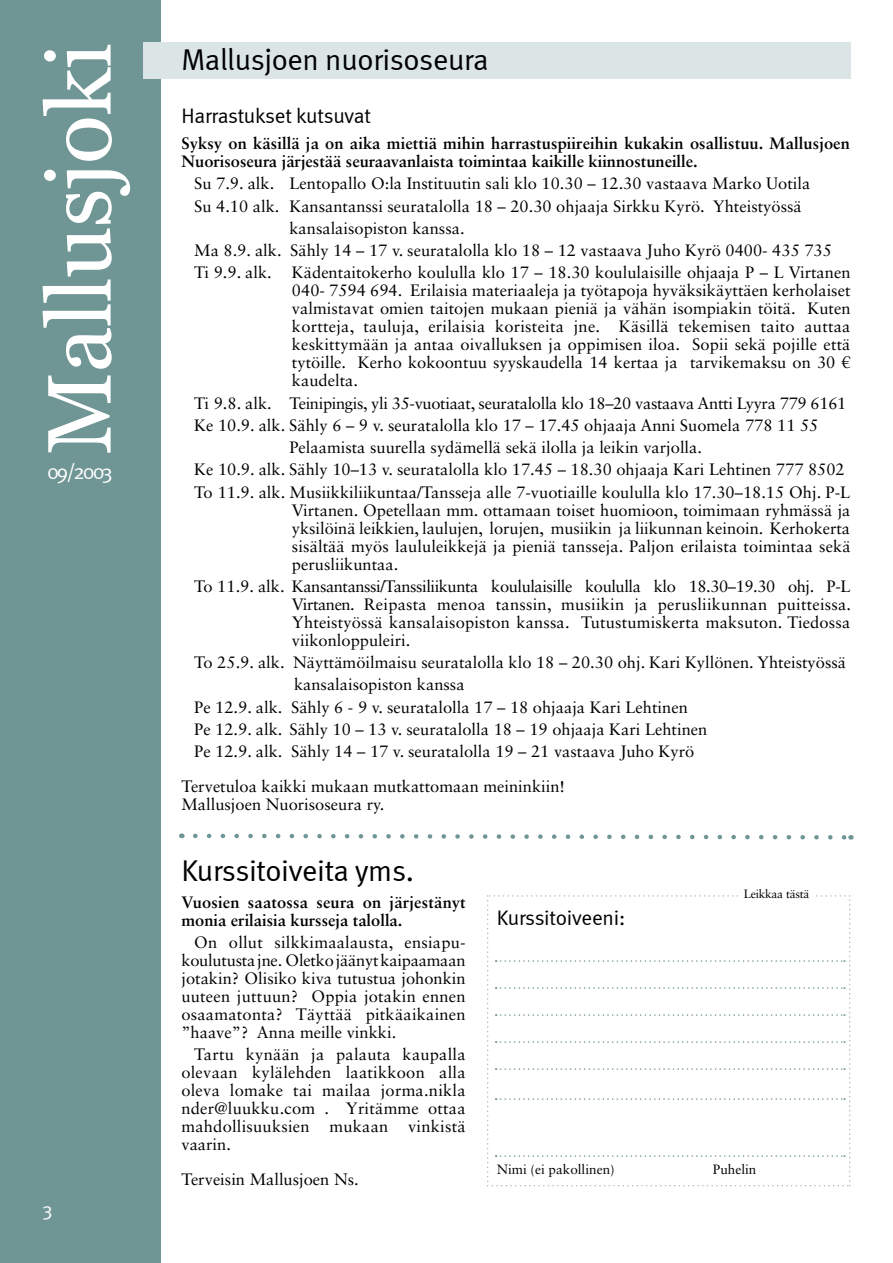
<style>
.page{position:relative;width:893px;height:1263px;background:#fff}
.page>*{position:absolute;margin:0;border:0;box-sizing:border-box;transform-origin:0 0}
.t1{font:90px "Georgia";letter-spacing:-.01em;color:#fff}
.Header_1{font:30px "Meta Normal";letter-spacing:-.01em;color:#000}
.Header_1-2{font:21px "Meta Normal";letter-spacing:-.01em;color:#000}
.t2{font:21px "Meta Normal";letter-spacing:-.105em;color:#fff}
.t3{font:19.5px "Meta Normal";color:#fff}
.Body{font:16.5px/18px "Sabon LT Std";color:#000;text-align:justify}
.t4{font:700 16.5px/18px "Sabon LT Std";letter-spacing:.005em;color:#000}
.Body1_Signature{font:16.5px/18px "Sabon LT Std";color:#000}
.Body-2{font:16.5px "Sabon LT Std";letter-spacing:-.02em;color:#000}
.Body_1{font:13.5px "Sabon LT Std";color:#000}
.Picture{font:12px "Sabon LT Std";letter-spacing:-.025em;color:#000}
</style>
<div class="page">
<div style="left:0;top:0;width:160px;height:1263px;background:#709595"></div>
<div style="left:143px;top:43px;width:707px;height:36px;background:#dbe5e5"></div>
<svg style="left:487px;top:895px;width:364px;height:291px"></svg>
<svg style="left:179px;top:833px;width:675px;height:7px"></svg>
<h1 class="t1" style="left:29px;top:455px;width:414px;rotate:-90deg">Mallusjoki</h1>
<p class="t2" style="left:47px;top:459px;width:67px">09/2003</p>
<p class="t3" style="left:43px;top:1198px;width:12px">3</p>
<p class="Header_1" style="left:181px;top:43px;width:309px">Mallusjoen nuorisoseura</p>
<p class="Header_1-2" style="left:181px;top:103px;width:191px">Harrastukset kutsuvat</p>
<p class="t4" style="left:181px;top:134px;width:670px">Syksy on käsillä ja on aika miettiä mihin harrastuspiireihin kukakin osallistuu. Mallusjoen<br>Nuorisoseura järjestää seuraavanlaista toimintaa kaikille kiinnostuneille.</p>
<p class="Body" style="left:194px;top:174px;width:618px">Su 7.9. alk. Lentopallo O:la Instituutin sali klo 10.30 – 12.30 vastaava Marko Uotila</p>
<p class="Body" style="left:194px;top:197px;width:609px">Su 4.10 alk. Kansantanssi seuratalolla 18 – 20.30 ohjaaja Sirkku Kyrö. Yhteistyössä</p>
<p class="Body" style="left:289px;top:219px;width:177px">kansalaisopiston kanssa.</p>
<p class="Body" style="left:194px;top:241px;width:639px">Ma 8.9. alk. Sähly 14 – 17 v. seuratalolla klo 18 – 12 vastaava Juho Kyrö 0400- 435 735</p>
<p class="Body" style="left:292px;top:263px;width:560px;text-indent:-98px">Ti 9.9. alk. Kädentaitokerho koululla klo 17 – 18.30 koululaisille ohjaaja P – L Virtanen 040- 7594 694. Erilaisia materiaaleja ja työtapoja hyväksikäyttäen kerholaiset valmistavat omien taitojen mukaan pieniä ja vähän isompiakin töitä. Kuten kortteja, tauluja, erilaisia koristeita jne. Käsillä tekemisen taito auttaa keskittymään ja antaa oivalluksen ja oppimisen iloa. Sopii sekä pojille että tytöille. Kerho kokoontuu syyskaudella 14 kertaa ja tarvikemaksu on 30 € kaudelta.</p>
<p class="Body-2" style="left:194px;top:393px;width:654px">Ti 9.8. alk. Teinipingis, yli 35-vuotiaat, seuratalolla klo 18–20 vastaava Antti Lyyra 779 6161</p>
<p class="Body" style="left:194px;top:416px;width:626px">Ke 10.9. alk. Sähly 6 – 9 v. seuratalolla klo 17 – 17.45 ohjaaja Anni Suomela 778 11 55</p>
<p class="Body" style="left:289px;top:438px;width:414px">Pelaamista suurella sydämellä sekä ilolla ja leikin varjolla.</p>
<p class="Body" style="left:194px;top:460px;width:652px">Ke 10.9. alk. Sähly 10–13 v. seuratalolla klo 17.45 – 18.30 ohjaaja Kari Lehtinen 777 8502</p>
<p class="Body" style="left:292px;top:483px;width:560px;text-indent:-98px">To 11.9. alk. Musiikkiliikuntaa/Tansseja alle 7-vuotiaille koululla klo 17.30–18.15 Ohj. P-L Virtanen. Opetellaan mm. ottamaan toiset huomioon, toimimaan ryhmässä ja yksilöinä leikkien, laulujen, lorujen, musiikin ja liikunnan keinoin. Kerhokerta sisältää myös laululeikkejä ja pieniä tansseja. Paljon erilaista toimintaa sekä perusliikuntaa.</p>
<p class="Body" style="left:292px;top:577px;width:561px;text-indent:-98px">To 11.9. alk. Kansantanssi/Tanssiliikunta koululaisille koululla klo 18.30–19.30 ohj. P-L Virtanen. Reipasta menoa tanssin, musiikin ja perusliikunnan puitteissa.<br>Yhteistyössä kansalaisopiston kanssa. Tutustumiskerta maksuton. Tiedossa viikonloppuleiri.</p>
<p class="Body" style="left:194px;top:653px;width:653px">To 25.9. alk. Näyttämöilmaisu seuratalolla klo 18 – 20.30 ohj. Kari Kyllönen. Yhteistyössä</p>
<p class="Body" style="left:294px;top:675px;width:172px">kansalaisopiston kanssa</p>
<p class="Body" style="left:194px;top:698px;width:495px">Pe 12.9. alk. Sähly 6 - 9 v. seuratalolla 17 – 18 ohjaaja Kari Lehtinen</p>
<p class="Body" style="left:194px;top:720px;width:515px">Pe 12.9. alk. Sähly 10 – 13 v. seuratalolla 18 – 19 ohjaaja Kari Lehtinen</p>
<p class="Body" style="left:194px;top:742px;width:502px">Pe 12.9. alk. Sähly 14 – 17 v. seuratalolla 19 – 21 vastaava Juho Kyrö</p>
<p class="Body1_Signature" style="left:181px;top:777px;width:385px">Tervetuloa kaikki mukaan mutkattomaan meininkiin!<br>Mallusjoen Nuorisoseura ry.</p>
<p class="Header_1" style="left:181px;top:853px;width:234px">Kurssitoiveita yms.</p>
<p class="t4" style="left:181px;top:892px;width:286px">Vuosien saatossa seura on järjestänyt monia erilaisia kursseja talolla.</p>
<p class="Body" style="left:181px;top:933px;width:286px;text-indent:13px">On ollut silkkimaalausta, ensiapu&shy;koulutusta jne. Oletko jäänyt kaipaamaan jotakin? Olisiko kiva tutustua johonkin uuteen juttuun? Oppia jotakin ennen osaamatonta? Täyttää pitkäaikainen ”haave”? Anna meille vinkki.</p>
<p class="Body" style="left:181px;top:1045px;width:286px;text-indent:13px">Tartu kynään ja palauta kaupalla olevaan kylälehden laatikkoon alla oleva lomake tai mailaa jorma.nikla nder@luukku.com . Yritämme ottaa mahdollisuuksien mukaan vinkistä vaarin.</p>
<p class="Body1_Signature" style="left:181px;top:1170px;width:179px">Terveisin Mallusjoen Ns.</p>
<p class="Header_1-2" style="left:497px;top:905px;width:130px">Kurssitoiveeni:</p>
<p class="Picture" style="left:744px;top:887px;width:67px">Leikkaa tästä</p>
<p class="Body_1" style="left:497px;top:1161px;width:119px">Nimi (ei pakollinen)</p>
<p class="Body_1" style="left:713px;top:1161px;width:45px">Puhelin</p>
</div>
